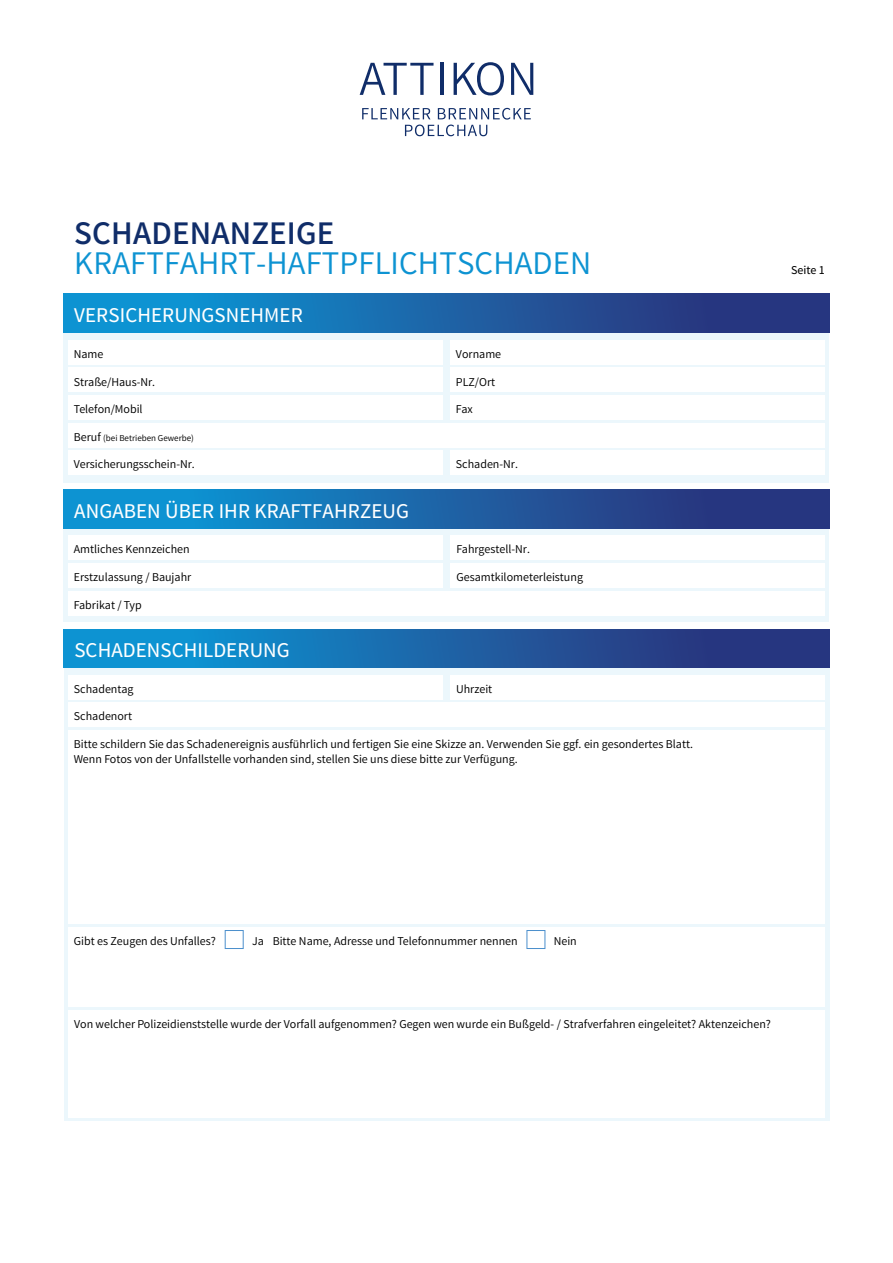
<style>
.page{position:relative;width:893px;height:1263px;background:#fff}
.page>*{position:absolute;margin:0;border:0;box-sizing:border-box;transform-origin:0 0}
.t1{font:33px "Varta";letter-spacing:.005em;color:#0d93d2}
.t2{font:700 33px "Varta";letter-spacing:.005em;color:#102d69}
.t3{font:500 21px "Varta";letter-spacing:.005em;color:#fff}
.t4{font:12px/14.4px "Varta";color:#000}
.t5{font:500 12px "Varta";color:#000}
.t6{font:9px "Varta";color:#000}
.s1{font-size:12px}
</style>
<div class="page">
<svg style="left:360px;top:63px;width:73px;height:32px"></svg>
<hr style="left:440px;top:63px;width:4px;height:32px;background:#102d69">
<svg style="left:454px;top:62px;width:50px;height:33px"></svg>
<svg style="left:511px;top:63px;width:22px;height:32px"></svg>
<svg style="left:362px;top:108px;width:169px;height:28px"></svg>
<div style="left:64px;top:333px;width:765px;height:149px;background:#ecf7fc"></div>
<div style="left:64px;top:294px;width:765px;height:39px;background:linear-gradient(to right,#0a9fdc,#2d2973)"></div>
<div style="left:68px;top:340px;width:374px;height:25px;background:#fff"></div>
<div style="left:68px;top:368px;width:374px;height:24px;background:#fff"></div>
<div style="left:68px;top:395px;width:374px;height:25px;background:#fff"></div>
<div style="left:451px;top:340px;width:374px;height:25px;background:#fff"></div>
<div style="left:451px;top:368px;width:374px;height:24px;background:#fff"></div>
<div style="left:451px;top:395px;width:374px;height:25px;background:#fff"></div>
<div style="left:68px;top:423px;width:757px;height:24px;background:#fff"></div>
<div style="left:68px;top:451px;width:374px;height:24px;background:#fff"></div>
<div style="left:451px;top:451px;width:374px;height:24px;background:#fff"></div>
<div style="left:64px;top:528px;width:765px;height:94px;background:#ecf7fc"></div>
<div style="left:64px;top:489px;width:765px;height:39px;background:linear-gradient(to right,#0a9fdc,#2d2973)"></div>
<div style="left:68px;top:535px;width:374px;height:25px;background:#fff"></div>
<div style="left:68px;top:563px;width:374px;height:25px;background:#fff"></div>
<div style="left:68px;top:591px;width:757px;height:24px;background:#fff"></div>
<div style="left:451px;top:535px;width:374px;height:25px;background:#fff"></div>
<div style="left:451px;top:563px;width:374px;height:25px;background:#fff"></div>
<div style="left:64px;top:668px;width:765px;height:453px;background:#ecf7fc"></div>
<div style="left:64px;top:629px;width:765px;height:39px;background:linear-gradient(to right,#0a9fdc,#2d2973)"></div>
<div style="left:68px;top:675px;width:374px;height:24px;background:#fff"></div>
<div style="left:451px;top:675px;width:374px;height:24px;background:#fff"></div>
<div style="left:68px;top:703px;width:757px;height:24px;background:#fff"></div>
<div style="left:68px;top:730px;width:757px;height:194px;background:#fff"></div>
<div style="left:68px;top:1010px;width:757px;height:108px;background:#fff"></div>
<div style="left:68px;top:927px;width:757px;height:80px;background:#fff"></div>
<div style="left:225px;top:930px;width:19px;height:19px;background:#fff;border:1px solid #4b8fcc"></div>
<div style="left:527px;top:930px;width:18px;height:19px;background:#fff;border:1px solid #4b8fcc"></div>
<h1 class="t2" style="left:74px;top:212px;width:261px">SCHADENANZEIGE</h1>
<h1 class="t1" style="left:74px;top:242px;width:519px">KRAFTFAHRT-HAFTPFLICHTSCHADEN</h1>
<h2 class="t3" style="left:74px;top:302px;width:230px">VERSICHERUNGSNEHMER</h2>
<p class="t4" style="left:74px;top:346px;width:31px">Name</p>
<p class="t4" style="left:74px;top:374px;width:83px">Straße/Haus-Nr.</p>
<p class="t4" style="left:74px;top:402px;width:70px">Telefon/Mobil</p>
<p class="t4" style="left:456px;top:346px;width:47px">Vorname</p>
<p class="t4" style="left:456px;top:374px;width:41px">PLZ/Ort</p>
<p class="t4" style="left:456px;top:402px;width:18px">Fax</p>
<p class="t6" style="left:74px;top:432px;width:122px"><span class="s1">Beruf</span> (bei Betrieben Gewerbe)</p>
<p class="t4" style="left:74px;top:457px;width:122px">Versicherungsschein-Nr.</p>
<p class="t4" style="left:456px;top:457px;width:63px">Schaden-Nr.</p>
<h2 class="t3" style="left:74px;top:497px;width:336px">ANGABEN ÜBER IHR KRAFTFAHRZEUG</h2>
<p class="t4" style="left:74px;top:542px;width:117px">Amtliches Kennzeichen</p>
<p class="t4" style="left:74px;top:569px;width:119px">Erstzulassung / Baujahr</p>
<p class="t4" style="left:74px;top:597px;width:69px">Fabrikat / Typ</p>
<p class="t4" style="left:456px;top:542px;width:75px">Fahrgestell-Nr.</p>
<p class="t4" style="left:456px;top:569px;width:128px">Gesamtkilometerleistung</p>
<h2 class="t3" style="left:74px;top:637px;width:217px">SCHADENSCHILDERUNG</h2>
<p class="t4" style="left:74px;top:681px;width:61px">Schadentag</p>
<p class="t4" style="left:456px;top:681px;width:38px">Uhrzeit</p>
<p class="t4" style="left:74px;top:709px;width:60px">Schadenort</p>
<p class="t4" style="left:74px;top:737px;width:621px">Bitte schildern Sie das Schadenereignis ausführlich und fertigen Sie eine Skizze an. Verwenden Sie ggf. ein gesondertes Blatt.<br>Wenn Fotos von der Unfallstelle vorhanden sind, stellen Sie uns diese bitte zur Verfügung.</p>
<p class="t5" style="left:791px;top:262px;width:35px">Seite 1</p>
<p class="t4" style="left:74px;top:934px;width:144px">Gibt es Zeugen des Unfalles?</p>
<p class="t4" style="left:252px;top:934px;width:267px">Ja Bitte Name, Adresse und Telefonnummer nennen</p>
<p class="t4" style="left:554px;top:934px;width:25px">Nein</p>
<p class="t4" style="left:74px;top:1016px;width:698px">Von welcher Polizeidienststelle wurde der Vorfall aufgenommen? Gegen wen wurde ein Bußgeld- / Strafverfahren eingeleitet? Aktenzeichen?</p>
</div>
